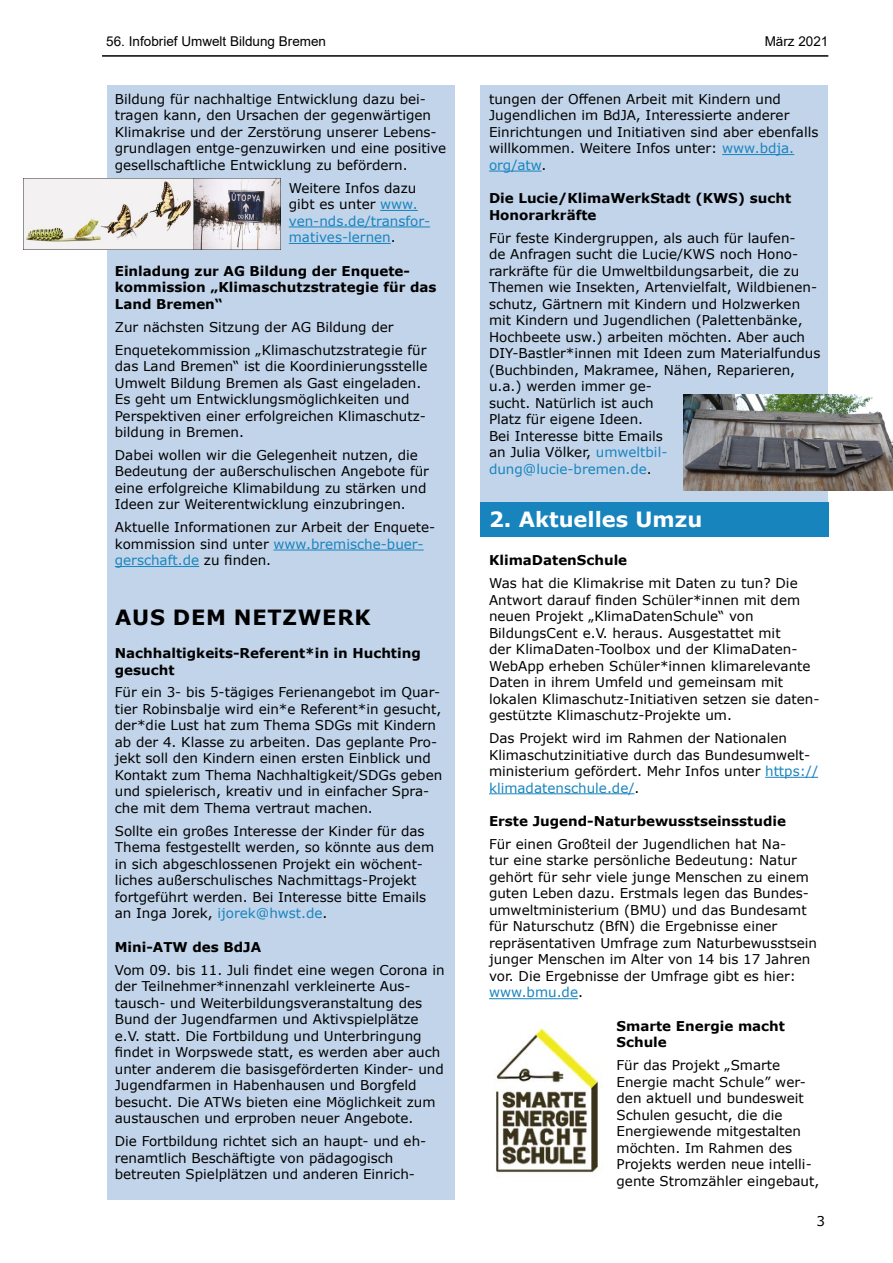
<style>
.page{position:relative;width:893px;height:1263px;background:#fff}
.page>*{position:absolute;margin:0;border:0;box-sizing:border-box;transform-origin:0 0}
.t1{font:700 21px "Verdana";color:#fff}
.t2{font:700 21px "Verdana";letter-spacing:.035em;color:#000}
.t3{font:13.5px/16.5px "Verdana";color:#000}
.t4{font:700 13.5px/16.5px "Verdana";color:#000}
.t5{font:13.5px/16.5px "Verdana";color:#1784be}
.t6{font:13.5px "Arial";color:#000}
.s1{color:#000}
.s2{color:#1784be}
</style>
<div class="page">
<hr style="left:102px;top:55px;width:726px;height:2px;background:#000">
<div style="left:107px;top:85px;width:348px;height:1114px;background:#c2d4ea"></div>
<div style="left:480px;top:85px;width:348px;height:417px;background:#c2d4ea"></div>
<hr style="left:380px;top:210px;width:38px;height:1px;background:#1784be">
<hr style="left:289px;top:227px;width:141px;height:1px;background:#1784be">
<hr style="left:289px;top:243px;width:102px;height:1px;background:#1784be">
<hr style="left:273px;top:550px;width:151px;height:1px;background:#1784be">
<hr style="left:115px;top:566px;width:84px;height:1px;background:#1784be">
<hr style="left:722px;top:154px;width:72px;height:1px;background:#1784be">
<hr style="left:489px;top:171px;width:52px;height:1px;background:#1784be">
<hr style="left:765px;top:777px;width:53px;height:1px;background:#1784be">
<hr style="left:489px;top:793px;width:145px;height:1px;background:#1784be">
<hr style="left:489px;top:998px;width:89px;height:1px;background:#1784be">
<div style="left:480px;top:503px;width:349px;height:34px;background:#1784be"></div>
<img style="left:23px;top:179px;width:258px;height:71px">
<img style="left:684px;top:395px;width:209px;height:95px">
<img style="left:495px;top:1028px;width:108px;height:145px">
<p class="t6" style="left:106px;top:32px;width:221px">56. Infobrief Umwelt Bildung Bremen</p>
<p class="t6" style="left:765px;top:32px;width:65px">März 2021</p>
<p class="t3" style="left:115px;top:91px;width:333px">Bildung für nachhaltige Entwicklung dazu bei&shy;tragen kann, den Ursachen der gegenwärtigen Klimakrise und der Zerstörung unserer Lebens&shy;grundlagen entge-genzuwirken und eine positive gesellschaftliche Entwicklung zu befördern.</p>
<p class="t5" style="left:289px;top:179px;width:143px"><span class="s1">Weitere Infos dazu gibt es unter</span> www. ven-nds.de/transfor&shy;matives-lernen<span class="s1">.</span></p>
<p class="t4" style="left:115px;top:262px;width:323px">Einladung zur AG Bildung der Enquete&shy;kommission „Klimaschutzstrategie für das<br>Land Bremen“</p>
<p class="t3" style="left:115px;top:315px;width:313px;line-height:23px">Zur nächsten Sitzung der AG Bildung der<br>Enquetekommission „Klimaschutzstrategie für</p>
<p class="t3" style="left:115px;top:358px;width:314px">das Land Bremen“ ist die Koordinierungsstelle Umwelt Bildung Bremen als Gast eingeladen.<br>Es geht um Entwicklungsmöglichkeiten und Perspektiven einer erfolgreichen Klimaschutz&shy;bildung in Bremen.</p>
<p class="t3" style="left:115px;top:447px;width:316px">Dabei wollen wir die Gelegenheit nutzen, die Bedeutung der außerschulischen Angebote für eine erfolgreiche Klimabildung zu stärken und Ideen zur Weiterentwicklung einzubringen.</p>
<p class="t3" style="left:115px;top:519px;width:322px">Aktuelle Informationen zur Arbeit der Enquete&shy;kommission sind unter <span class="s2">www.bremische-buer&shy;gerschaft.de</span> zu finden.</p>
<h1 class="t2" style="left:115px;top:602px;width:255px">AuS DEm netzwe rk</h1>
<p class="t4" style="left:115px;top:645px;width:307px">Nachhaltigkeits-Referent*in in Huchting gesucht</p>
<p class="t3" style="left:115px;top:684px;width:329px">Für ein 3- bis 5-tägiges Ferienangebot im Quar&shy;tier Robinsbalje wird ein*e Referent*in gesucht, der*die Lust hat zum Thema SDGs mit Kindern ab der 4. Klasse zu arbeiten. Das geplante Pro&shy;jekt soll den Kindern einen ersten Einblick und Kontakt zum Thema Nachhaltigkeit/SDGs geben und spielerisch, kreativ und in einfacher Spra&shy;che mit dem Thema vertraut machen.</p>
<p class="t3" style="left:115px;top:822px;width:321px">Sollte ein großes Interesse der Kinder für das Thema festgestellt werden, so könnte aus dem in sich abgeschlossenen Projekt ein wöchent&shy;liches außerschulisches Nachmittags-Projekt fortgeführt werden. Bei Interesse bitte Emails an Inga Jorek, <span class="s2">ijorek@hwst.de</span>.</p>
<p class="t4" style="left:115px;top:938px;width:62px">Mini-ATW</p>
<p class="t4" style="left:192px;top:938px;width:70px">des BdJA</p>
<p class="t3" style="left:115px;top:961px;width:331px">Vom 09. bis 11. Juli findet eine wegen Corona in der Teilnehmer*innenzahl verkleinerte Aus&shy;tausch- und Weiterbildungsveranstaltung des Bund der Jugendfarmen und Aktivspielplätze e.V. statt. Die Fortbildung und Unterbringung findet in Worpswede statt, es werden aber auch unter anderem die basisgeförderten Kinder- und Jugendfarmen in Habenhausen und Borgfeld besucht. Die ATWs bieten eine Möglichkeit zum austauschen und erproben neuer Angebote.</p>
<p class="t3" style="left:115px;top:1133px;width:313px">Die Fortbildung richtet sich an haupt- und eh&shy;renamtlich Beschäftigte von pädagogisch betreuten Spielplätzen und anderen Einrich-</p>
<p class="t3" style="left:489px;top:91px;width:331px">tungen der Offenen Arbeit mit Kindern und Jugendlichen im BdJA, Interessierte anderer Einrichtungen und Initiativen sind aber ebenfalls willkommen. Weitere Infos unter: <span class="s2">www.bdja. org/atw</span>.</p>
<p class="t4" style="left:489px;top:190px;width:304px">Die Lucie/KlimaWerkStadt (KWS) sucht<br>Honorarkräfte</p>
<p class="t3" style="left:489px;top:229px;width:333px">Für feste Kindergruppen, als auch für laufen-<br>de Anfragen sucht die Lucie/KWS noch Hono&shy;rarkräfte für die Umweltbildungsarbeit, die zu Themen wie Insekten, Artenvielfalt, Wildbienen&shy;schutz, Gärtnern mit Kindern und Holzwerken mit Kindern und Jugendlichen (Palettenbänke, Hochbeete usw.) arbeiten möchten. Aber auch DIY-Bastler*innen mit Ideen zum Materialfundus (Buchbinden, Makramee, Nähen, Reparieren, u.a.) werden immer ge-<br>sucht. Natürlich ist auch<br>Platz für eigene Ideen.<br>Bei Interesse bitte Emails<br>an Julia Völker, <span class="s2">umweltbil&shy;dung@lucie-bremen.de</span>.</p>
<h1 class="t1" style="left:489px;top:505px;width:215px">2. Aktuelles Umzu</h1>
<p class="t4" style="left:489px;top:552px;width:140px">KlimaDatenSchule</p>
<p class="t3" style="left:489px;top:575px;width:332px">Was hat die Klimakrise mit Daten zu tun? Die Antwort darauf finden Schüler*innen mit dem neuen Projekt „KlimaDatenSchule“ von BildungsCent e.V. heraus. Ausgestattet mit<br>der KlimaDaten-Toolbox und der KlimaDaten-WebApp erheben Schüler*innen klimarelevante Daten in ihrem Umfeld und gemeinsam mit lokalen Klimaschutz-Initiativen setzen sie daten&shy;gestützte Klimaschutz-Projekte um.</p>
<p class="t3" style="left:489px;top:730px;width:331px">Das Projekt wird im Rahmen der Nationalen Klimaschutzinitiative durch das Bundesumwelt&shy;ministerium gefördert. Mehr Infos unter <span class="s2">https:// klimadatenschule.de/</span>.</p>
<p class="t4" style="left:489px;top:813px;width:299px">Erste Jugend-Naturbewusstseinsstudie</p>
<p class="t3" style="left:489px;top:836px;width:330px">Für einen Großteil der Jugendlichen hat Na-<br>tur eine starke persönliche Bedeutung: Natur gehört für sehr viele junge Menschen zu einem guten Leben dazu. Erstmals legen das Bundes&shy;umweltministerium (BMU) und das Bundesamt für Naturschutz (BfN) die Ergebnisse einer repräsentativen Umfrage zum Naturbewusstsein junger Menschen im Alter von 14 bis 17 Jahren vor. Die Ergebnisse der Umfrage gibt es hier: <span class="s2">www.bmu.de</span>.</p>
<p class="t4" style="left:616px;top:1017px;width:170px">Smarte Energie macht<br>Schule</p>
<p class="t3" style="left:616px;top:1057px;width:204px">Für das Projekt „Smarte<br>Energie macht Schule” wer&shy;den aktuell und bundesweit<br>Schulen gesucht, die die<br>Energiewende mitgestalten möchten. Im Rahmen des<br>Projekts werden neue intelli&shy;gente Stromzähler eingebaut,</p>
<p class="t3" style="left:816px;top:1212px;width:10px">3</p>
</div>
